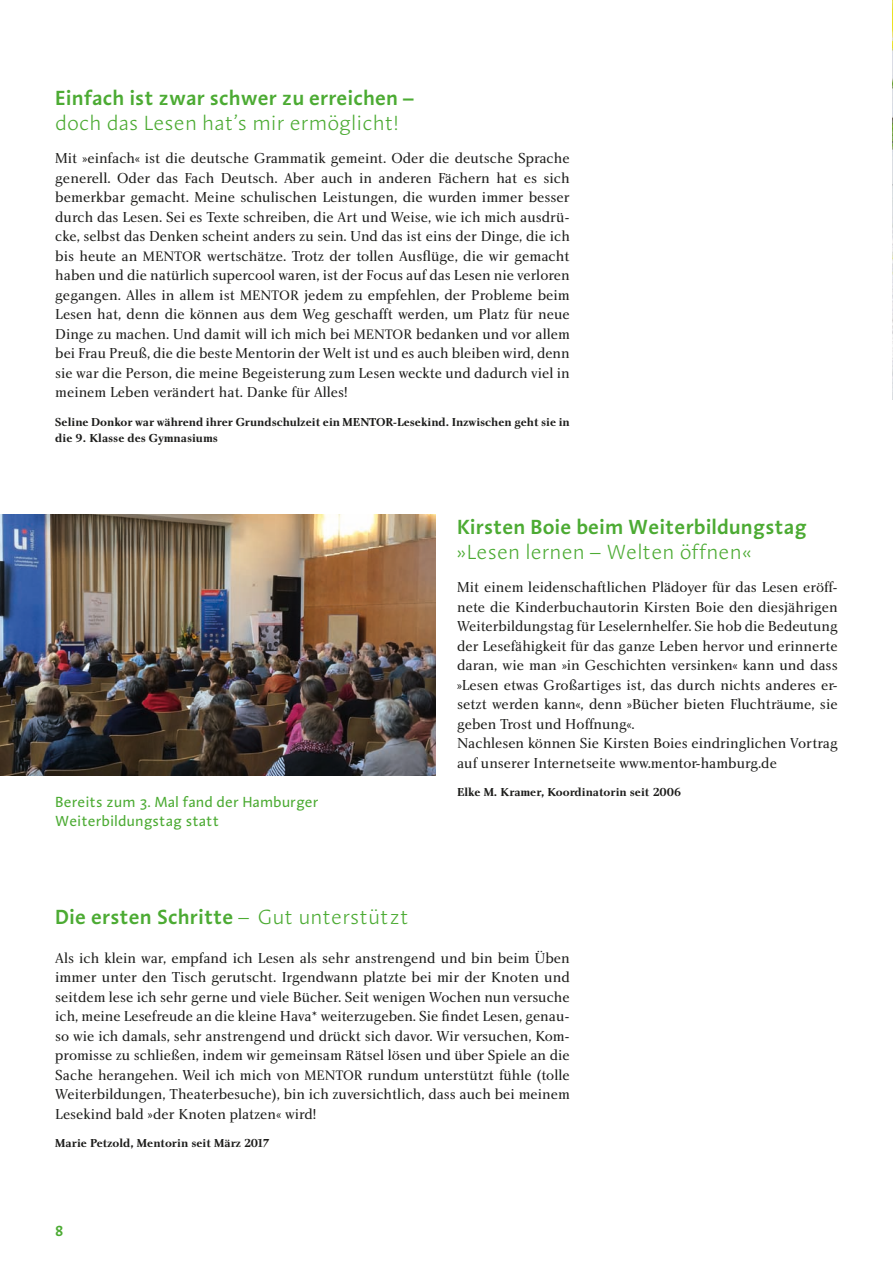
<style>
.page{position:relative;width:893px;height:1263px;background:#fff}
.page>*{position:absolute;margin:0;border:0;box-sizing:border-box;transform-origin:0 0}
.t1{font:600 21px "Aroma LT";color:#4cab33}
.t2{font:300 21px "Aroma LT";color:#4cab33}
.t3{font:15px/19.5px "Charlotte Book Plain";color:#1d1d1b;text-align:justify}
.t4{font:15px/19.5px "Aroma LT";color:#4cab33}
.t5{font:600 15px "Aroma LT";color:#4cab33}
.t6{font:12px/16.5px "Charlotte Bold Plain";color:#1d1d1b}
.s1{font-size:14.25px}
.s2{font-weight:300}
</style>
<div class="page">
<img style="left:892px;top:0;width:1px;height:399px">
<img style="left:0;top:514px;width:436px;height:262px">
<h1 class="t1" style="left:55px;top:84px;width:361px">Einfach ist zwar schwer zu erreichen –</h1>
<h1 class="t2" style="left:55px;top:110px;width:346px">doch das Lesen hat’s mir ermöglicht!</h1>
<p class="t3" style="left:55px;top:148px;width:516px">Mit »einfach« ist die deutsche Grammatik gemeint. Oder die deutsche Sprache generell. Oder das Fach Deutsch. Aber auch in anderen Fächern hat es sich bemerkbar gemacht. Meine schulischen Leistungen, die wurden immer besser durch das Lesen. Sei es Texte schreiben, die Art und Weise, wie ich mich ausdrü&shy;cke, selbst das Denken scheint anders zu sein. Und das ist eins der Dinge, die ich bis heute an <span class="s1">MENTOR</span> wertschätze. Trotz der tollen Ausflüge, die wir gemacht haben und die natürlich supercool waren, ist der Focus auf das Lesen nie verloren gegangen. Alles in allem ist <span class="s1">MENTOR</span> jedem zu empfehlen, der Probleme beim Lesen hat, denn die können aus dem Weg geschafft werden, um Platz für neue Dinge zu machen. Und damit will ich mich bei <span class="s1">MENTOR</span> bedanken und vor allem bei Frau Preuß, die die beste Mentorin der Welt ist und es auch bleiben wird, denn sie war die Person, die meine Begeisterung zum Lesen weckte und dadurch viel in meinem Leben verändert hat. Danke für Alles!</p>
<p class="t6" style="left:55px;top:413px;width:516px">Seline Donkor war während ihrer Grundschulzeit ein MENTOR-Lesekind. Inzwischen geht sie in die 9. Klasse des Gymnasiums</p>
<p class="t4" style="left:55px;top:791px;width:265px">Bereits zum 3. Mal fand der Hamburger<br>Weiterbildungstag statt</p>
<h1 class="t1" style="left:457px;top:513px;width:352px">Kirsten Boie beim Weiterbildungstag</h1>
<h1 class="t2" style="left:456px;top:539px;width:298px">»Lesen lernen – Welten öffnen«</h1>
<p class="t3" style="left:457px;top:577px;width:382px;text-align:left">Mit einem leidenschaftlichen Plädoyer für das Lesen eröff&shy;nete die Kinderbuchautorin Kirsten Boie den diesjährigen Weiterbildungstag für Leselernhelfer. Sie hob die Bedeutung der Lesefähigkeit für das ganze Leben hervor und erinnerte daran, wie man »in Geschichten versinken« kann und dass »Lesen etwas Großartiges ist, das durch nichts anderes er&shy;setzt werden kann«, denn »Bücher bieten Fluchträume, sie geben Trost und Hoffnung«.<br>Nachlesen können Sie Kirsten Boies eindringlichen Vortrag auf unserer Internetseite www.mentor-hamburg.de</p>
<p class="t6" style="left:457px;top:784px;width:225px">Elke M. Kramer, Koordinatorin seit 2006</p>
<h1 class="t1" style="left:55px;top:903px;width:355px">Die ersten Schritte <span class="s2">– Gut unterstützt</span></h1>
<p class="t3" style="left:55px;top:948px;width:516px">Als ich klein war, empfand ich Lesen als sehr anstrengend und bin beim Üben immer unter den Tisch gerutscht. Irgendwann platzte bei mir der Knoten und seitdem lese ich sehr gerne und viele Bücher. Seit wenigen Wochen nun versuche ich, meine Lesefreude an die kleine Hava* weiterzugeben. Sie findet Lesen, genau&shy;so wie ich damals, sehr anstrengend und drückt sich davor. Wir versuchen, Kom&shy;promisse zu schließen, indem wir gemeinsam Rätsel lösen und über Spiele an die Sache herangehen. Weil ich mich von <span class="s1">MENTOR</span> rundum unterstützt fühle (tolle Weiterbildungen, Theaterbesuche), bin ich zuversichtlich, dass auch bei meinem Lesekind bald »der Knoten platzen« wird!</p>
<p class="t6" style="left:55px;top:1135px;width:216px">Marie Petzold, Mentorin seit März 2017</p>
<p class="t5" style="left:55px;top:1221px;width:10px">8</p>
</div>
